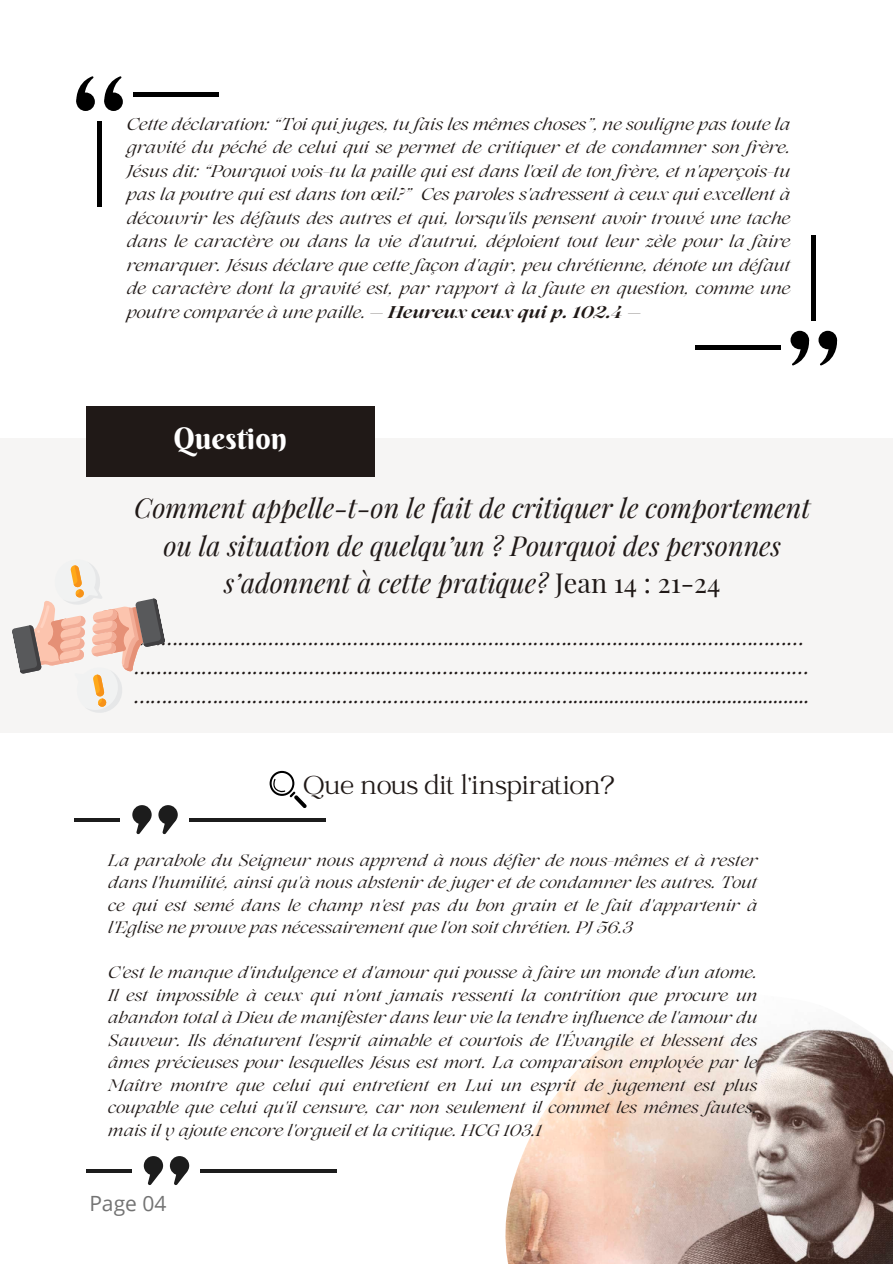
<style>
.page{position:relative;width:893px;height:1264px;background:#fff}
.page>*{position:absolute;margin:0;border:0;box-sizing:border-box;transform-origin:0 0}
.t1{font:30px "Berkshire Swash";color:#fff}
.t2{font:28.5px "Catchy Mager";color:#201917}
.t3{font:italic 27px/37.2px "Playfair Display";color:#201917;text-align:center}
.t4{font:italic 21px/29.2px "Playfair Display";color:#201917}
.t5{font:21px "Open Sans";color:#737373}
.t6{font:italic 16.95px/23.5px "Lovelace";color:#201917;text-align:justify}
.t7{font:italic 16.5px/22.5px "Lovelace";color:#201917;text-align:justify}
.s1{font-weight:700}
.s2{font-style:normal}
</style>
<div class="page">
<svg style="left:104px;top:92px;width:19px;height:19px"></svg>
<svg style="left:104px;top:76px;width:18px;height:32px"></svg>
<svg style="left:76px;top:92px;width:19px;height:19px"></svg>
<svg style="left:76px;top:76px;width:18px;height:32px"></svg>
<div style="left:97px;top:121px;width:5px;height:85px;background:#000"></div>
<hr style="left:133px;top:92px;width:86px;height:4px;background:#000">
<div style="left:790px;top:331px;width:19px;height:18px;background:#000;border-radius:50%"></div>
<svg style="left:791px;top:334px;width:19px;height:31px"></svg>
<div style="left:818px;top:331px;width:19px;height:18px;background:#000;border-radius:50%"></div>
<svg style="left:819px;top:334px;width:19px;height:31px"></svg>
<div style="left:811px;top:235px;width:5px;height:86px;background:#000"></div>
<div style="left:694px;top:345px;width:86px;height:5px;background:#000"></div>
<div style="left:0;top:438px;width:892px;height:295px;background:#f6f5f4"></div>
<div style="left:86px;top:406px;width:288px;height:71px;background:#201917"></div>
<div style="left:132px;top:805px;width:20px;height:19px;background:#1c1c1c;border-radius:50%"></div>
<svg style="left:136px;top:820px;width:14px;height:14px"></svg>
<div style="left:158px;top:805px;width:20px;height:19px;background:#1c1c1c;border-radius:50%"></div>
<svg style="left:162px;top:820px;width:14px;height:14px"></svg>
<hr style="left:75px;top:818px;width:45px;height:3px;background:#1c1c1c">
<hr style="left:189px;top:818px;width:136px;height:3px;background:#1c1c1c">
<div style="left:144px;top:1156px;width:19px;height:19px;background:#1c1c1c;border-radius:50%"></div>
<svg style="left:148px;top:1172px;width:13px;height:13px"></svg>
<div style="left:170px;top:1156px;width:19px;height:19px;background:#1c1c1c;border-radius:50%"></div>
<svg style="left:174px;top:1172px;width:13px;height:13px"></svg>
<svg style="left:86px;top:1169px;width:46px;height:3px"></svg>
<svg style="left:200px;top:1169px;width:137px;height:3px"></svg>
<img style="left:505px;top:1011px;width:387px;height:252px">
<svg style="left:269px;top:771px;width:37px;height:37px"></svg>
<svg style="left:12px;top:563px;width:153px;height:150px"></svg>
<p class="t6" style="left:127px;top:114px;width:665px">Cette déclaration: “Toi qui juges, tu fais les mêmes choses”, ne souligne pas toute la gravité du péché de celui qui se permet de critiquer et de condamner son frère.<br>Jésus dit: “Pourquoi vois-tu la paille qui est dans l'œil de ton frère, et n'aperçois-tu pas la poutre qui est dans ton œil?” Ces paroles s'adressent à ceux qui excellent à découvrir les défauts des autres et qui, lorsqu'ils pensent avoir trouvé une tache dans le caractère ou dans la vie d'autrui, déploient tout leur zèle pour la faire remarquer. Jésus déclare que cette façon d'agir, peu chrétienne, dénote un défaut de caractère dont la gravité est, par rapport à la faute en question, comme une poutre comparée à une paille. <span class="s1">— Heureux ceux qui p. 102.4 —</span></p>
<p class="t1" style="left:173px;top:419px;width:115px">Question</p>
<p class="t3" style="left:134px;top:488px;width:677px">Comment appelle-t-on le fait de critiquer le comportement ou la situation de quelqu’un ? Pourquoi des personnes s’adonnent à cette pratique? <span class="s2">Jean 14 : 21-24</span></p>
<p class="t4" style="left:135px;top:621px;width:676px">.……………………………………………………………………………………………………… ……………………………………...………………………………………………………………… ……………………………………………………………………..............................................</p>
<p class="t2" style="left:303px;top:771px;width:312px">Que nous dit l’inspiration?</p>
<p class="t7" style="left:108px;top:850px;width:650px">La parabole du Seigneur nous apprend à nous défier de nous-mêmes et à rester dans l'humilité, ainsi qu'à nous abstenir de juger et de condamner les autres. Tout ce qui est semé dans le champ n'est pas du bon grain et le fait d'appartenir à l'Eglise ne prouve pas nécessairement que l'on soit chrétien. PJ 56.3</p>
<p class="t7" style="left:108px;top:963px;width:650px">C'est le manque d'indulgence et d'amour qui pousse à faire un monde d'un atome.<br>Il est impossible à ceux qui n'ont jamais ressenti la contrition que procure un abandon total à Dieu de manifester dans leur vie la tendre influence de l'amour du Sauveur. Ils dénaturent l'esprit aimable et courtois de l'Évangile et blessent des âmes précieuses pour lesquelles Jésus est mort. La comparaison employée par le Maître montre que celui qui entretient en Lui un esprit de jugement est plus coupable que celui qu'il censure, car non seulement il commet les mêmes fautes, mais il y ajoute encore l'orgueil et la critique. HCG 103.1</p>
<p class="t5" style="left:89px;top:1188px;width:79px">Page 04</p>
</div>
